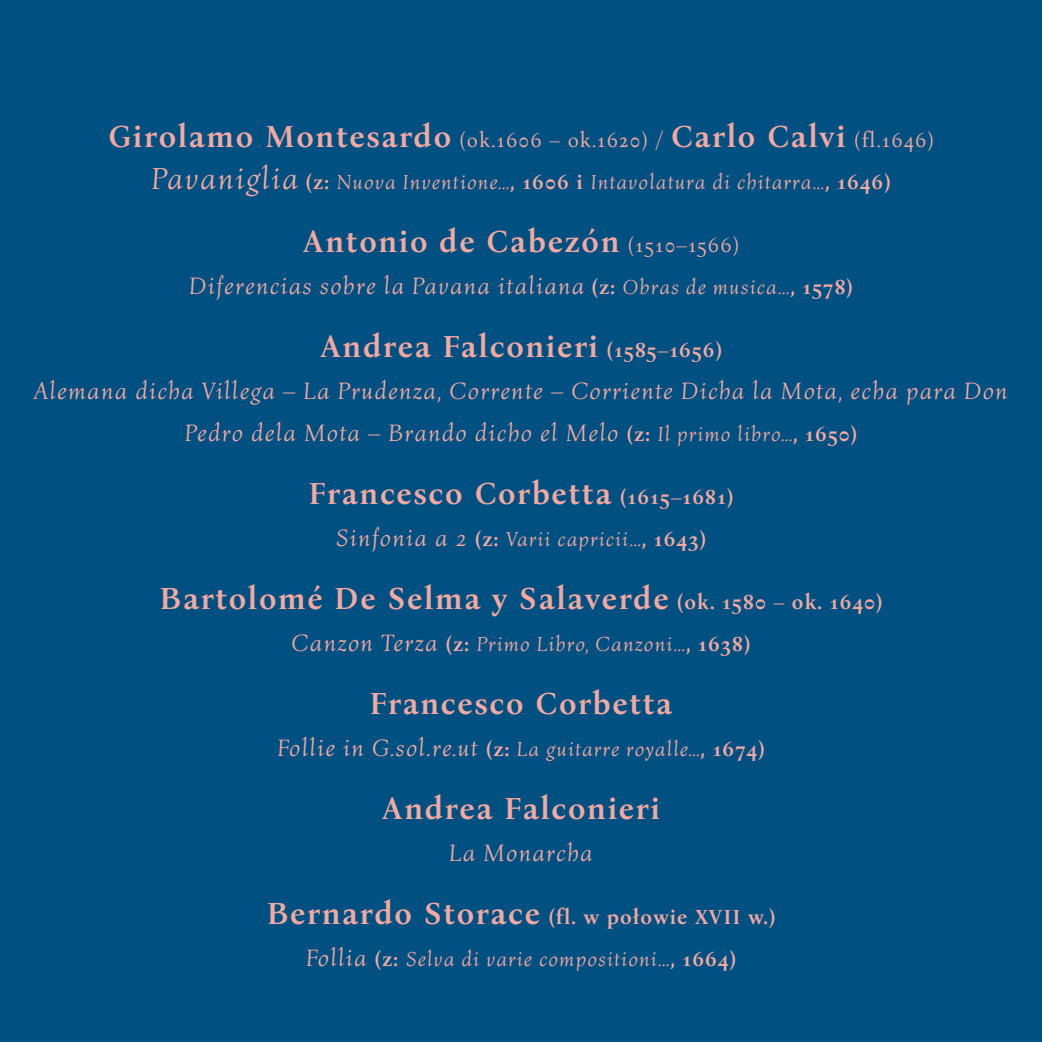
<style>
.page{position:relative;width:1042px;height:1042px;background:#005082}
.page>*{position:absolute;margin:0;border:0;box-sizing:border-box;transform-origin:0 0}
.t1{font:700 31.5px "Bona Nova";letter-spacing:.05em;color:#f4a8a0}
.t2{font:italic 24.5px/42px "Bona Nova";letter-spacing:.05em;color:#f4a8a0;text-align:center}
.t3{font:italic 21px "Bona Nova";letter-spacing:.05em;color:#f4a8a0}
.t4{font:700 21px/42px "Bona Nova";letter-spacing:.05em;color:#f4a8a0;text-align:center}
.s1{font-weight:400;font-size:21px}
.s2{font-size:31.5px}
.s3{font-weight:700;font-style:normal}
.s4{font-weight:700;font-style:normal;font-size:21px}
.s5{font-size:21px}
.s6{font-size:24.5px}
.s7{font-weight:400;font-style:italic;font-size:24.5px}
.s8{font-weight:400;font-style:italic}
</style>
<div class="page">
<p class="t1" style="left:108px;top:112px;width:827px">Girolamo Montesardo <span class="s1">(ok.1606 – ok.1620) /</span> Carlo Calvi <span class="s1">(fl.1646)</span></p>
<p class="t3" style="left:151px;top:167px;width:740px"><span class="s2">Pavaniglia</span> <span class="s3">(z:</span> Nuova Inventione…<span class="s3">, 1606 i</span> Intavolatura di chitarra…<span class="s3">, 1646)</span></p>
<p class="t1" style="left:303px;top:217px;width:438px">Antonio de Cabezón <span class="s1">(1510–1566)</span></p>
<p class="t2" style="left:189px;top:265px;width:665px">Diferencias sobre la Pavana italiana <span class="s4">(z:</span> <span class="s5">Obras de musica…</span><span class="s4">, 1578)</span></p>
<p class="t1" style="left:320px;top:322px;width:403px">Andrea Falconieri <span class="s5">(1585–1656)</span></p>
<p class="t2" style="left:34px;top:370px;width:975px">Alemana dicha Villega – La Prudenza, Corrente – Corriente Dicha la Mota, echa para Don<br>Pedro dela Mota – Brando dicho el Melo <span class="s4">(z:</span> <span class="s5">Il primo libro…</span><span class="s4">, 1650)</span></p>
<p class="t1" style="left:309px;top:469px;width:426px">Francesco Corbetta <span class="s5">(1615–1681)</span></p>
<p class="t3" style="left:336px;top:524px;width:371px"><span class="s6">Sinfonia a 2</span> <span class="s3">(z:</span> Varii capricii…<span class="s3">, 1643)</span></p>
<p class="t1" style="left:160px;top:574px;width:724px">Bartolomé De Selma y Salaverde <span class="s5">(ok. 1580 – ok. 1640)</span></p>
<p class="t3" style="left:292px;top:629px;width:460px"><span class="s6">Canzon Terza</span> <span class="s3">(z:</span> Primo Libro, Canzoni…<span class="s3">, 1638)</span></p>
<p class="t1" style="left:369px;top:679px;width:304px">Francesco Corbetta</p>
<p class="t2" style="left:277px;top:727px;width:489px">Follie in G.sol.re.ut <span class="s4">(z:</span> <span class="s5">La guitarre royalle…</span><span class="s4">, 1674)</span></p>
<p class="t1" style="left:382px;top:784px;width:280px">Andrea Falconieri</p>
<p class="t2" style="left:449px;top:832px;width:145px">La Monarcha</p>
<p class="t4" style="left:267px;top:896px;width:510px"><span class="s2">Bernardo Storace</span> (fl. w połowie XVII w.)<br><span class="s7">Follia</span> (z: <span class="s8">Selva di varie compositioni…</span>, 1664)</p>
</div>
